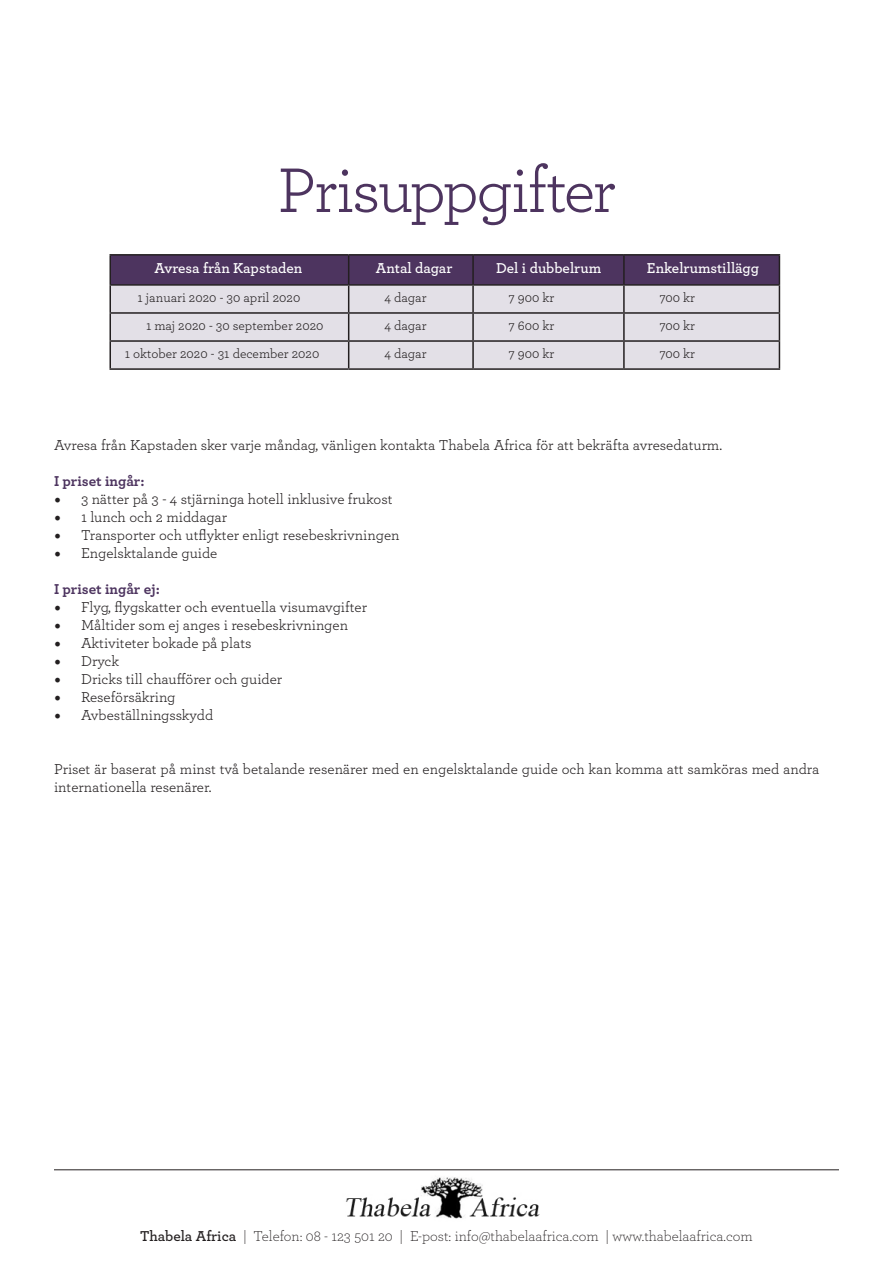
<style>
.page{position:relative;width:893px;height:1263px;background:#fff}
.page>*{position:absolute;margin:0;border:0;box-sizing:border-box;transform-origin:0 0}
.t1{font:66px "Archer Pro";letter-spacing:-.04em;color:#4d345f}
.t2{font:15px/18px "Archer Pro";color:#231f20}
.t3{font:300 15px "Archer Pro";color:#231f20}
.t4{font:600 15px "Archer Pro";color:#fff}
.t5{font:700 15px "Archer Pro";color:#4d345f}
.t6{font:13.5px "Archer Pro";color:#231f20}
.s1{font-family:"Minion Pro";font-size:18px}
.s2{font-weight:600}
</style>
<div class="page">
<img style="left:346px;top:1177px;width:194px;height:42px">
<hr style="left:54px;top:1169px;width:785px;height:1px;background:#231f20">
<hr style="left:109px;top:254px;width:240px;height:2px;background:#231f20">
<hr style="left:109px;top:256px;width:2px;height:28px;background:#231f20">
<hr style="left:349px;top:254px;width:124px;height:2px;background:#231f20">
<hr style="left:473px;top:254px;width:151px;height:2px;background:#231f20">
<hr style="left:624px;top:254px;width:156px;height:2px;background:#231f20">
<hr style="left:109px;top:284px;width:240px;height:2px;background:#231f20">
<hr style="left:109px;top:286px;width:2px;height:26px;background:#231f20">
<hr style="left:109px;top:312px;width:240px;height:2px;background:#231f20">
<hr style="left:109px;top:314px;width:2px;height:26px;background:#231f20">
<hr style="left:109px;top:340px;width:240px;height:2px;background:#231f20">
<hr style="left:109px;top:342px;width:2px;height:26px;background:#231f20">
<svg style="left:110px;top:255px;width:670px;height:113px;background:#b2aab9"></svg>
<hr style="left:109px;top:368px;width:240px;height:2px;background:#231f20">
<hr style="left:349px;top:368px;width:124px;height:2px;background:#231f20">
<hr style="left:473px;top:368px;width:151px;height:2px;background:#231f20">
<hr style="left:624px;top:368px;width:156px;height:2px;background:#231f20">
<p class="t1" style="left:277px;top:145px;width:340px">Prisuppgifter</p>
<p class="t4" style="left:155px;top:257px;width:149px">Avresa från Kapstaden</p>
<p class="t4" style="left:376px;top:257px;width:78px">Antal dagar</p>
<p class="t4" style="left:496px;top:257px;width:107px">Del i dubbelrum</p>
<p class="t4" style="left:647px;top:257px;width:114px">Enkelrumstillägg</p>
<p class="t6" style="left:137px;top:288px;width:164px">1 januari 2020 - 30 april 2020</p>
<p class="t6" style="left:384px;top:288px;width:44px">4 dagar</p>
<p class="t6" style="left:509px;top:288px;width:47px">7 900 kr</p>
<p class="t6" style="left:660px;top:288px;width:37px">700 kr</p>
<p class="t6" style="left:146px;top:316px;width:179px">1 maj 2020 - 30 september 2020</p>
<p class="t6" style="left:384px;top:316px;width:44px">4 dagar</p>
<p class="t6" style="left:509px;top:316px;width:47px">7 600 kr</p>
<p class="t6" style="left:660px;top:316px;width:37px">700 kr</p>
<p class="t6" style="left:125px;top:344px;width:196px">1 oktober 2020 - 31 december 2020</p>
<p class="t6" style="left:384px;top:344px;width:44px">4 dagar</p>
<p class="t6" style="left:509px;top:344px;width:47px">7 900 kr</p>
<p class="t6" style="left:660px;top:344px;width:37px">700 kr</p>
<p class="t2" style="left:54px;top:435px;width:670px">Avresa från Kapstaden sker varje måndag, vänligen kontakta Thabela Africa för att bekräfta avresedaturm.</p>
<p class="t5" style="left:54px;top:469px;width:92px">I priset ingår:</p>
<p class="t2" style="left:54px;top:489px;width:340px"><span class="s1">•</span> 3 nätter på 3 - 4 stjärninga hotell inklusive frukost</p>
<p class="t2" style="left:54px;top:507px;width:175px"><span class="s1">•</span> 1 lunch och 2 middagar</p>
<p class="t2" style="left:54px;top:525px;width:347px"><span class="s1">•</span> Transporter och utflykter enligt resebeskrivningen</p>
<p class="t2" style="left:54px;top:543px;width:165px"><span class="s1">•</span> Engelsktalande guide</p>
<p class="t5" style="left:54px;top:577px;width:107px">I priset ingår ej:</p>
<p class="t2" style="left:54px;top:597px;width:315px"><span class="s1">•</span> Flyg, flygskatter och eventuella visumavgifter</p>
<p class="t2" style="left:54px;top:615px;width:296px"><span class="s1">•</span> Måltider som ej anges i resebeskrivningen</p>
<p class="t2" style="left:54px;top:633px;width:199px"><span class="s1">•</span> Aktiviteter bokade på plats</p>
<p class="t2" style="left:54px;top:651px;width:67px"><span class="s1">•</span> Dryck</p>
<p class="t2" style="left:54px;top:669px;width:230px"><span class="s1">•</span> Dricks till chaufförer och guider</p>
<p class="t2" style="left:54px;top:687px;width:123px"><span class="s1">•</span> Reseförsäkring</p>
<p class="t2" style="left:54px;top:705px;width:161px"><span class="s1">•</span> Avbeställningsskydd</p>
<p class="t2" style="left:54px;top:759px;width:767px">Priset är baserat på minst två betalande resenärer med en engelsktalande guide och kan komma att samköras med andra internationella resenärer.</p>
<p class="t3" style="left:140px;top:1226px;width:614px"><span class="s2">Thabela Africa</span> | Telefon: 08 - 123 501 20 | E-post: info@thabelaafrica.com | www.thabelaafrica.com</p>
</div>
